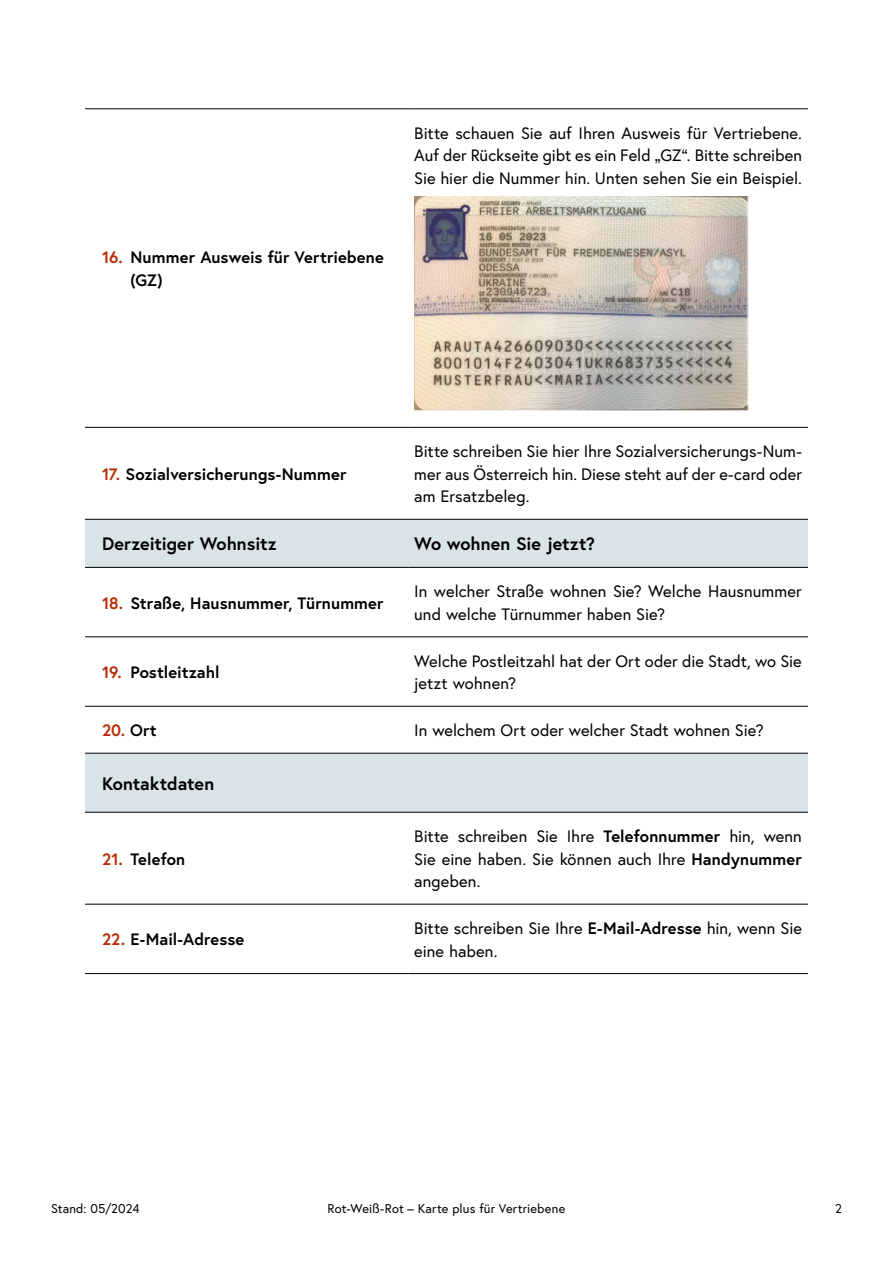
<style>
.page{position:relative;width:893px;height:1263px;background:#fff}
.page>*{position:absolute;margin:0;border:0;box-sizing:border-box;transform-origin:0 0}
.t1{font:700 18px "Europa Austria";color:#000}
.p_sehr_viel_Abstand_danach{font:16.5px/22.5px "Europa Austria";color:#000;text-align:justify}
.t2{font:700 16.5px/22.5px "Europa Austria";letter-spacing:.005em;color:#000}
.t3{font:700 16.5px "Europa Austria";color:#b92b06}
.t4{font:12.75px "Europa Austria";letter-spacing:.01em;color:#000}
.s1{color:#b92b06}
.s2{color:#000}
.s3{font-weight:700}
</style>
<div class="page">
<svg style="left:85px;top:520px;width:723px;height:292px"></svg>
<hr style="left:85px;top:108px;width:323px;height:1px;background:#000">
<hr style="left:408px;top:108px;width:400px;height:1px;background:#000">
<hr style="left:85px;top:427px;width:323px;height:1px;background:#000">
<hr style="left:408px;top:427px;width:400px;height:1px;background:#000">
<hr style="left:85px;top:519px;width:323px;height:1px;background:#000">
<hr style="left:408px;top:519px;width:400px;height:1px;background:#000">
<hr style="left:85px;top:567px;width:323px;height:1px;background:#000">
<hr style="left:408px;top:567px;width:400px;height:1px;background:#000">
<hr style="left:85px;top:636px;width:323px;height:1px;background:#000">
<hr style="left:408px;top:636px;width:400px;height:1px;background:#000">
<hr style="left:85px;top:706px;width:323px;height:1px;background:#000">
<hr style="left:408px;top:706px;width:400px;height:1px;background:#000">
<hr style="left:85px;top:753px;width:323px;height:1px;background:#000">
<hr style="left:408px;top:753px;width:400px;height:1px;background:#000">
<hr style="left:85px;top:812px;width:323px;height:1px;background:#000">
<hr style="left:408px;top:812px;width:400px;height:1px;background:#000">
<hr style="left:85px;top:904px;width:323px;height:1px;background:#000">
<hr style="left:408px;top:904px;width:400px;height:1px;background:#000">
<hr style="left:85px;top:973px;width:323px;height:1px;background:#000">
<hr style="left:408px;top:973px;width:400px;height:1px;background:#000">
<img style="left:414px;top:196px;width:334px;height:214px">
<p class="t2" style="left:130px;top:246px;width:255px;text-indent:-28px"><span class="s1">16.</span> Nummer Ausweis für Vertriebene (GZ)</p>
<p class="p_sehr_viel_Abstand_danach" style="left:414px;top:121px;width:389px">Bitte schauen Sie auf Ihren Ausweis für Vertriebene.<br>Auf der Rückseite gibt es ein Feld „GZ“. Bitte schreiben Sie hier die Nummer hin. Unten sehen Sie ein Beispiel.</p>
<p class="t2" style="left:102px;top:462px;width:246px"><span class="s1">17.</span> Sozialversicherungs-Nummer</p>
<p class="p_sehr_viel_Abstand_danach" style="left:414px;top:440px;width:389px">Bitte schreiben Sie hier Ihre Sozialversicherungs-Num&shy;mer aus Österreich hin. Diese steht auf der e-card oder am Ersatzbeleg.</p>
<p class="t1" style="left:102px;top:532px;width:176px">Derzeitiger Wohnsitz</p>
<p class="t1" style="left:414px;top:532px;width:182px">Wo wohnen Sie jetzt?</p>
<p class="t2" style="left:102px;top:591px;width:283px"><span class="s1">18.</span> Straße, Hausnummer, Türnummer</p>
<p class="p_sehr_viel_Abstand_danach" style="left:414px;top:580px;width:389px">In welcher Straße wohnen Sie? Welche Hausnummer und welche Türnummer haben Sie?</p>
<p class="t2" style="left:102px;top:660px;width:119px"><span class="s1">19.</span> Postleitzahl</p>
<p class="p_sehr_viel_Abstand_danach" style="left:414px;top:649px;width:389px">Welche Postleitzahl hat der Ort oder die Stadt, wo Sie jetzt wohnen?</p>
<p class="t3" style="left:102px;top:719px;width:56px">20. <span class="s2">Ort</span></p>
<p class="p_sehr_viel_Abstand_danach" style="left:414px;top:719px;width:351px">In welchem Ort oder welcher Stadt wohnen Sie?</p>
<p class="t1" style="left:102px;top:771px;width:114px">Kontaktdaten</p>
<p class="t2" style="left:102px;top:847px;width:85px"><span class="s1">21.</span> Telefon</p>
<p class="p_sehr_viel_Abstand_danach" style="left:414px;top:825px;width:389px">Bitte schreiben Sie Ihre <span class="s3">Telefonnummer</span> hin, wenn Sie eine haben. Sie können auch Ihre <span class="s3">Handynummer </span>angeben.</p>
<p class="t2" style="left:102px;top:928px;width:144px"><span class="s1">22.</span> E-Mail-Adresse</p>
<p class="p_sehr_viel_Abstand_danach" style="left:414px;top:917px;width:389px">Bitte schreiben Sie Ihre <span class="s3">E-Mail-Adresse</span> hin, wenn Sie eine haben.</p>
<p class="t4" style="left:51px;top:1200px;width:90px">Stand: 05/2024</p>
<p class="t4" style="left:328px;top:1200px;width:239px">Rot-Weiß-Rot – Karte plus für Vertriebene</p>
<p class="t4" style="left:835px;top:1200px;width:8px">2</p>
</div>
